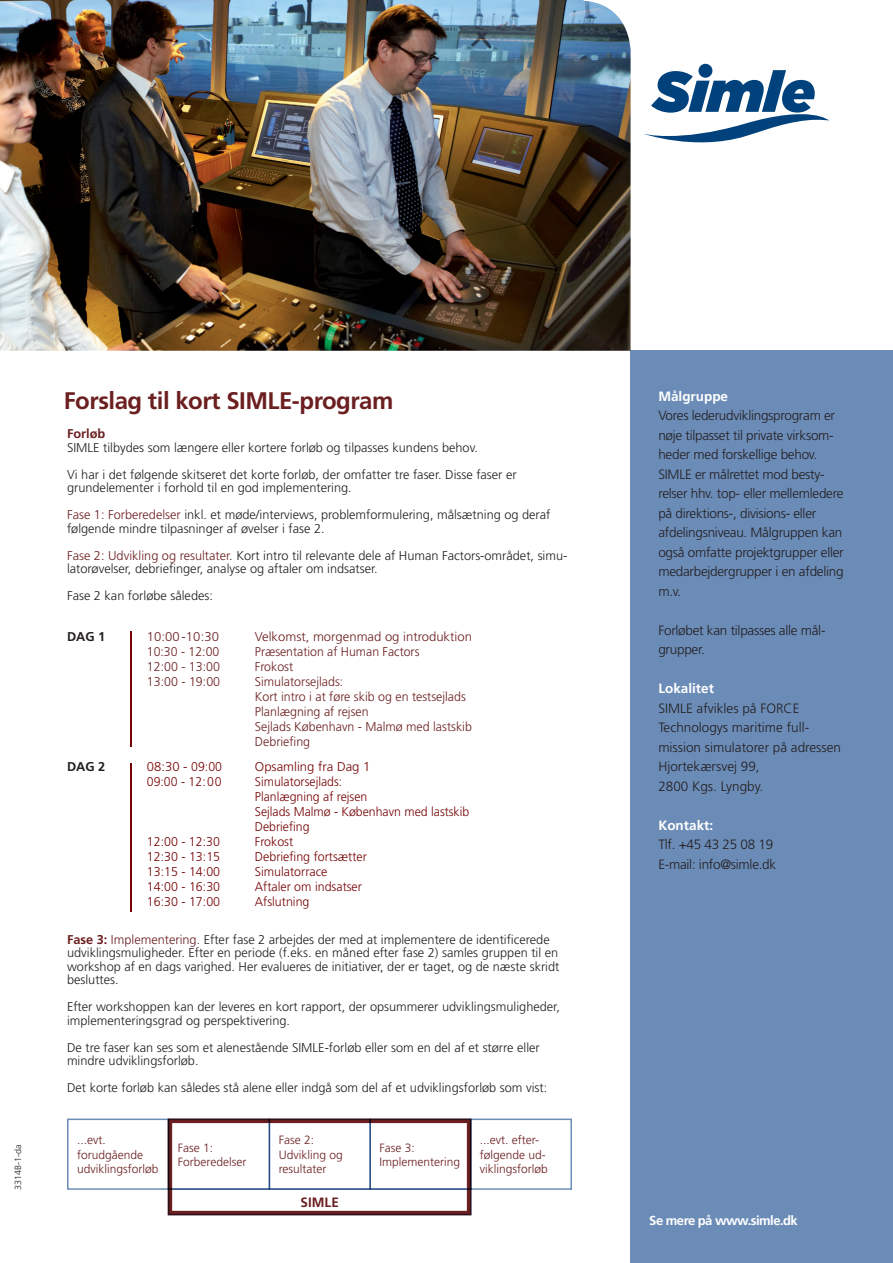
<style>
.page{position:relative;width:893px;height:1263px;background:#fff}
.page>*{position:absolute;margin:0;border:0;box-sizing:border-box;transform-origin:0 0}
.t1{font:700 24px "Frutiger LT Std";letter-spacing:-.02em;color:#6c1f20}
.t2{font:300 13.5px/19.5px "Frutiger LT Std";letter-spacing:-.02em;color:#231f20}
.t3{font:300 13.5px/19.5px "Frutiger LT Std";color:#231f20}
.t4{font:700 13.5px "Frutiger LT Std";color:#fff}
.t5{font:700 13.5px "Frutiger LT Std";color:#6c1f20}
.t6{font:700 13.05px "Frutiger LT Std";letter-spacing:-.04em;color:#fff}
.t7{font:300 12.75px/13.5px "Frutiger LT Std";color:#231f20}
.t8{font:300 12.75px "Frutiger LT Std";color:#6c1f20}
.t9{font:300 12.75px "Frutiger LT Std";color:#760405}
.t10{font:300 12.75px "Frutiger LT Std";color:#760405;scale:.96 1}
.t11{font:300 12.75px "Frutiger LT Std";color:#6c1f20;scale:.96 1}
.t12{font:700 12.75px "Frutiger LT Std";color:#231f20}
.t13{font:700 12.75px "Frutiger LT Std";color:#6c1f20}
.t14{font:300 12px/14.4px "Frutiger LT Std";color:#6c1f20}
.t15{font:300 9px "Frutiger LT Std";color:#231f20}
.s1{color:#6c1f20}
.s2{font-weight:700;color:#6c1f20}
</style>
<div class="page">
<div style="left:631px;top:351px;width:262px;height:912px;background:#6c8cb8"></div>
<div style="left:168px;top:1118px;width:102px;height:72px;border:2px solid #6c8cb8"></div>
<div style="left:269px;top:1118px;width:102px;height:72px;border:2px solid #6c8cb8"></div>
<div style="left:369px;top:1118px;width:103px;height:72px;border:2px solid #6c8cb8"></div>
<div style="left:470px;top:1118px;width:102px;height:72px;border:2px solid #6c8cb8"></div>
<div style="left:67px;top:1118px;width:102px;height:72px;border:2px solid #6c8cb8"></div>
<div style="left:168px;top:1118px;width:303px;height:97px;border:4px solid #6c1f20"></div>
<img style="left:0;top:0;width:631px;height:351px">
<div style="left:698px;top:64px;width:14px;height:14px;background:#01427c;border-radius:50%"></div>
<svg style="left:644px;top:70px;width:185px;height:72px"></svg>
<hr style="left:131px;top:631px;width:1px;height:115px;background:#760405">
<hr style="left:131px;top:763px;width:1px;height:149px;background:#760405">
<p class="t15" style="left:13px;top:1190px;width:47px;rotate:-90deg">3314B-1-da</p>
<p class="t1" style="left:64px;top:386px;width:331px">Forslag til kort SIMLE-program</p>
<p class="t4" style="left:658px;top:388px;width:71px">Målgruppe</p>
<p class="t2" style="left:658px;top:406px;width:187px">Vores lederudviklingsprogram er nøje tilpasset til private virksom&shy;heder med forskellige behov.<br>SIMLE er målrettet mod besty&shy;relser hhv. top- eller mellemledere på direktions-, divisions- eller afdelingsniveau. Målgruppen kan også omfatte projektgrupper eller medarbejdergrupper i en afdeling m.v.</p>
<p class="t2" style="left:658px;top:620px;width:169px">Forløbet kan tilpasses alle mål&shy;grupper.</p>
<p class="t4" style="left:658px;top:680px;width:57px">Lokalitet</p>
<p class="t3" style="left:658px;top:698px;width:184px">SIMLE afvikles på FORCE<br>Technologys maritime full&shy;mission simulatorer på adressen<br>Hjortekærsvej 99,<br>2800 Kgs. Lyngby.</p>
<p class="t4" style="left:658px;top:817px;width:56px">Kontakt:</p>
<p class="t2" style="left:658px;top:835px;width:119px">Tlf. +45 43 25 08 19<br>E-mail: info@simle.dk</p>
<p class="t13" style="left:67px;top:426px;width:40px">Forløb</p>
<p class="t7" style="left:67px;top:441px;width:412px">SIMLE tilbydes som længere eller kortere forløb og tilpasses kundens behov.</p>
<p class="t7" style="left:67px;top:468px;width:451px">Vi har i det følgende skitseret det korte forløb, der omfatter tre faser. Disse faser er</p>
<p class="t7" style="left:67px;top:481px;width:286px">grundelementer i forhold til en god implementering.</p>
<p class="t7" style="left:67px;top:508px;width:485px"><span class="s1">Fase 1: Forberedelser</span> inkl. et møde/interviews, problemformulering, målsætning og deraf følgende mindre tilpasninger af øvelser i fase 2.</p>
<p class="t7" style="left:67px;top:549px;width:502px"><span class="s1">Fase 2: Udvikling og resultater</span>. Kort intro til relevante dele af Human Factors-området, simu&shy;latorøvelser, debriefinger, analyse og aftaler om indsatser.</p>
<p class="t7" style="left:67px;top:589px;width:147px">Fase 2 kan forløbe således:</p>
<p class="t8" style="left:147px;top:629px;width:74px">10:00 -10:30</p>
<p class="t8" style="left:255px;top:629px;width:219px">Velkomst, morgenmad og introduktion</p>
<p class="t11" style="left:147px;top:644px;width:77px">10:30 - 12:00</p>
<p class="t11" style="left:255px;top:644px;width:173px">Præsentation af Human Factors</p>
<p class="t8" style="left:147px;top:659px;width:75px">12:00 - 13:00</p>
<p class="t8" style="left:255px;top:659px;width:40px">Frokost</p>
<p class="t8" style="left:147px;top:674px;width:75px">13:00 - 19:00</p>
<p class="t8" style="left:255px;top:674px;width:90px">Simulatorsejlads:</p>
<p class="t8" style="left:255px;top:689px;width:213px">Kort intro i at føre skib og en testsejlads</p>
<p class="t8" style="left:255px;top:704px;width:115px">Planlægning af rejsen</p>
<p class="t8" style="left:255px;top:719px;width:218px">Sejlads København - Malmø med lastskib</p>
<p class="t8" style="left:255px;top:734px;width:57px">Debriefing</p>
<p class="t9" style="left:147px;top:760px;width:77px">08:30 - 09:00</p>
<p class="t9" style="left:255px;top:760px;width:117px">Opsamling fra Dag 1</p>
<p class="t10" style="left:147px;top:775px;width:80px">09:00 - 12:00</p>
<p class="t10" style="left:255px;top:775px;width:93px">Simulatorsejlads:</p>
<p class="t10" style="left:255px;top:790px;width:119px">Planlægning af rejsen</p>
<p class="t10" style="left:255px;top:805px;width:225px">Sejlads Malmø - København med lastskib</p>
<p class="t10" style="left:255px;top:820px;width:58px">Debriefing</p>
<p class="t9" style="left:147px;top:835px;width:75px">12:00 - 12:30</p>
<p class="t9" style="left:255px;top:835px;width:40px">Frokost</p>
<p class="t9" style="left:147px;top:850px;width:75px">12:30 - 13:15</p>
<p class="t9" style="left:255px;top:850px;width:113px">Debriefing fortsætter</p>
<p class="t9" style="left:147px;top:865px;width:75px">13:15 - 14:00</p>
<p class="t9" style="left:255px;top:865px;width:74px">Simulatorrace</p>
<p class="t9" style="left:147px;top:880px;width:75px">14:00 - 16:30</p>
<p class="t9" style="left:255px;top:880px;width:109px">Aftaler om indsatser</p>
<p class="t9" style="left:147px;top:895px;width:75px">16:30 - 17:00</p>
<p class="t9" style="left:255px;top:895px;width:56px">Afslutning</p>
<p class="t12" style="left:67px;top:629px;width:40px">DAG 1</p>
<p class="t12" style="left:67px;top:759px;width:40px">DAG 2</p>
<p class="t7" style="left:67px;top:933px;width:494px"><span class="s2">Fase 3:</span> <span class="s1">Implementering</span>. Efter fase 2 arbejdes der med at implementere de identificerede udviklingsmuligheder. Efter en periode (f.eks. en måned efter fase 2) samles gruppen til en workshop af en dags varighed. Her evalueres de initiativer, der er taget, og de næste skridt besluttes.</p>
<p class="t7" style="left:67px;top:1000px;width:494px">Efter workshoppen kan der leveres en kort rapport, der opsummerer udviklingsmuligheder, implementeringsgrad og perspektivering.</p>
<p class="t7" style="left:67px;top:1041px;width:474px">De tre faser kan ses som et alenestående SIMLE-forløb eller som en del af et større eller mindre udviklingsforløb.</p>
<p class="t7" style="left:67px;top:1081px;width:482px">Det korte forløb kan således stå alene eller indgå som del af et udviklingsforløb som vist:</p>
<p class="t14" style="left:77px;top:1133px;width:83px">...evt. forudgående udviklingsforløb</p>
<p class="t14" style="left:178px;top:1140px;width:70px">Fase 1:<br>Forberedelser</p>
<p class="t14" style="left:279px;top:1133px;width:66px">Fase 2:<br>Udvikling og resultater</p>
<p class="t14" style="left:379px;top:1140px;width:82px">Fase 3:<br>Implementering</p>
<p class="t14" style="left:480px;top:1133px;width:70px">...evt. efter&shy;følgende ud&shy;viklingsforløb</p>
<p class="t5" style="left:301px;top:1195px;width:40px">SIMLE</p>
<p class="t6" style="left:649px;top:1212px;width:150px">Se mere på www.simle.dk</p>
</div>
